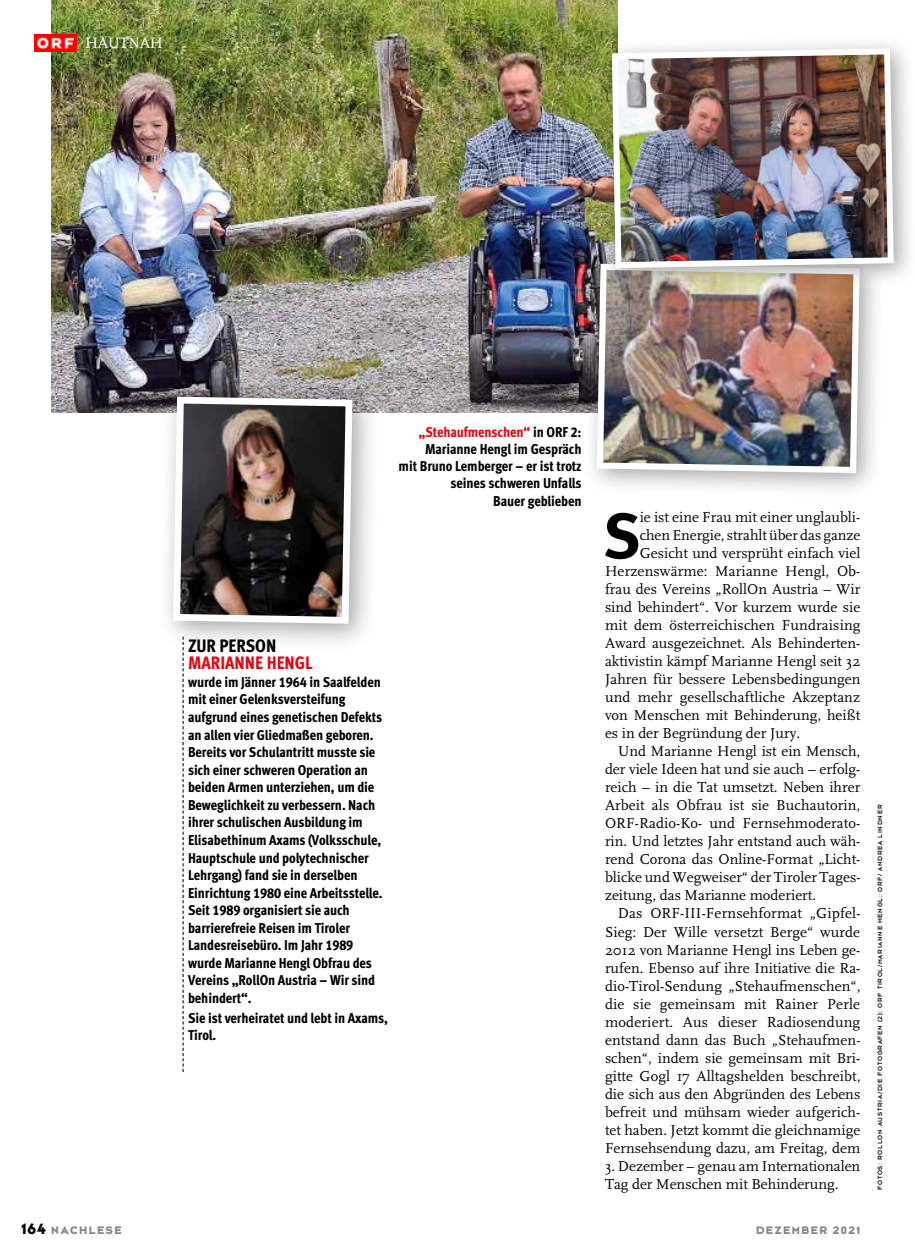
<style>
.page{position:relative;width:915px;height:1255px;background:#fff}
.page>*{position:absolute;margin:0;border:0;box-sizing:border-box;transform-origin:0 0}
.t1{font:700 63.6px "Meta Plus";color:#000}
.t2{font:18px "Meta Cond Extra Bold LF";color:#e30613}
.t3{font:18px "Meta Cond Extra Bold LF";letter-spacing:-.005em;color:#000}
.t4{font:15.75px "FF Scala";letter-spacing:-.03em;color:#fff}
.t5{font:15px/18px "FF Scala";color:#000}
.t6{font:14.25px/17.5px "Meta Cond Extra Bold LF";letter-spacing:-.01em;color:#000}
.t7{font:12px "Bonn Bold Caps";letter-spacing:.125em;color:#878787}
.t8{font:6.75px "Bonn Book Caps";letter-spacing:.105em;color:#000}
.s1{color:#e30613}
.s2{font-size:16.5px;color:#000}
</style>
<div class="page">
<img style="left:51px;top:0;width:566px;height:412px">
<img style="left:34px;top:34px;width:42px;height:18px">
<svg style="left:182px;top:652px;width:1px;height:419px"></svg>
<div style="left:582px;top:249px;width:302px;height:249px;background:#000;opacity:.35"></div>
<img style="left:593px;top:260px;width:269px;height:216px">
<div style="left:598px;top:35px;width:316px;height:257px;background:#000;opacity:.35"></div>
<img style="left:608px;top:45px;width:288px;height:226px">
<div style="left:157px;top:380px;width:223px;height:271px;background:#000;opacity:.35"></div>
<img style="left:170px;top:393px;width:186px;height:234px">
<p class="t4" style="left:85px;top:35px;width:79px">HAUTNAH</p>
<p class="t6" style="left:398px;top:423px;width:184px;text-align:right"><span class="s1">„Stehaufmenschen“</span> in ORF 2:<br>Marianne Hengl im Gespräch<br>mit Bruno Lemberger – er ist trotz seines schweren Unfalls<br>Bauer geblieben</p>
<p class="t3" style="left:188px;top:635px;width:90px">ZUR PERSON</p>
<p class="t2" style="left:188px;top:652px;width:126px">MARIANNE HENGL</p>
<p class="t6" style="left:188px;top:673px;width:196px">wurde im Jänner 1964 in Saalfelden mit einer Gelenksversteifung aufgrund eines genetischen Defekts an allen vier Gliedmaßen geboren.<br>Bereits vor Schulantritt musste sie sich einer schweren Operation an beiden Armen unterziehen, um die<br>Beweglichkeit zu verbessern. Nach ihrer schulischen Ausbildung im<br>Elisabethinum Axams (Volksschule,<br>Hauptschule und polytechnischer<br>Lehrgang) fand sie in derselben<br>Einrichtung 1980 eine Arbeitsstelle.<br>Seit 1989 organisiert sie auch barrierefreie Reisen im Tiroler<br>Landesreisebüro. Im Jahr 1989 wurde Marianne Hengl Obfrau des<br>Vereins „RollOn Austria – Wir sind behindert“.</p>
<p class="t6" style="left:188px;top:1008px;width:201px">Sie ist verheiratet und lebt in Axams,<br>Tirol.</p>
<h1 class="t1" style="left:603px;top:499px;width:39px">S</h1>
<p class="t5" style="left:639px;top:508px;width:222px">ie ist eine Frau mit einer unglaubli-</p>
<p class="t5" style="left:639px;top:526px;width:222px">chen Energie, strahlt über das ganze</p>
<p class="t5" style="left:639px;top:544px;width:222px">Gesicht und versprüht einfach viel</p>
<p class="t5" style="left:604px;top:562px;width:257px">Herzenswärme: Marianne Hengl, Ob-</p>
<p class="t5" style="left:604px;top:580px;width:257px">frau des Vereins „RollOn Austria – Wir</p>
<p class="t5" style="left:604px;top:598px;width:257px">sind behindert“. Vor kurzem wurde sie</p>
<p class="t5" style="left:604px;top:616px;width:257px">mit dem österreichischen Fundraising</p>
<p class="t5" style="left:604px;top:634px;width:257px">Award ausgezeichnet. Als Behinderten-</p>
<p class="t5" style="left:604px;top:652px;width:257px">aktivistin kämpf Marianne Hengl seit 32</p>
<p class="t5" style="left:604px;top:670px;width:257px">Jahren für bessere Lebensbedingungen</p>
<p class="t5" style="left:604px;top:688px;width:256px">und mehr gesellschaftliche Akzeptanz</p>
<p class="t5" style="left:604px;top:706px;width:257px">von Menschen mit Behinderung, heißt</p>
<p class="t5" style="left:604px;top:724px;width:196px">es in der Begründung der Jury.</p>
<p class="t5" style="left:617px;top:742px;width:244px">Und Marianne Hengl ist ein Mensch,</p>
<p class="t5" style="left:604px;top:760px;width:257px">der viele Ideen hat und sie auch – erfolg-</p>
<p class="t5" style="left:604px;top:778px;width:257px">reich – in die Tat umsetzt. Neben ihrer</p>
<p class="t5" style="left:604px;top:796px;width:257px">Arbeit als Obfrau ist sie Buchautorin,</p>
<p class="t5" style="left:604px;top:814px;width:257px">ORF-Radio-Ko- und Fernsehmoderato-</p>
<p class="t5" style="left:604px;top:832px;width:257px">rin. Und letztes Jahr entstand auch wäh-</p>
<p class="t5" style="left:604px;top:850px;width:257px">rend Corona das Online-Format „Licht-</p>
<p class="t5" style="left:604px;top:868px;width:257px">blicke und Wegweiser“ der Tiroler Tages-</p>
<p class="t5" style="left:604px;top:886px;width:212px">zeitung, das Marianne moderiert.</p>
<p class="t5" style="left:617px;top:904px;width:244px">Das ORF-III-Fernsehformat „Gipfel-</p>
<p class="t5" style="left:604px;top:922px;width:257px">Sieg: Der Wille versetzt Berge“ wurde</p>
<p class="t5" style="left:604px;top:940px;width:257px">2012 von Marianne Hengl ins Leben ge-</p>
<p class="t5" style="left:604px;top:958px;width:257px">rufen. Ebenso auf ihre Initiative die Ra-</p>
<p class="t5" style="left:604px;top:976px;width:257px">dio-Tirol-Sendung „Stehaufmenschen“,</p>
<p class="t5" style="left:604px;top:994px;width:257px">die sie gemeinsam mit Rainer Perle</p>
<p class="t5" style="left:604px;top:1012px;width:257px">moderiert. Aus dieser Radiosendung</p>
<p class="t5" style="left:604px;top:1030px;width:257px">entstand dann das Buch „Stehaufmen-</p>
<p class="t5" style="left:604px;top:1048px;width:257px">schen“, indem sie gemeinsam mit Bri-</p>
<p class="t5" style="left:604px;top:1066px;width:257px">gitte Gogl 17 Alltagshelden beschreibt,</p>
<p class="t5" style="left:604px;top:1084px;width:257px">die sich aus den Abgründen des Lebens</p>
<p class="t5" style="left:604px;top:1102px;width:257px">befreit und mühsam wieder aufgerich-</p>
<p class="t5" style="left:604px;top:1120px;width:257px">tet haben. Jetzt kommt die gleichnamige</p>
<p class="t5" style="left:604px;top:1138px;width:257px">Fernsehsendung dazu, am Freitag, dem</p>
<p class="t5" style="left:604px;top:1156px;width:257px">3. Dezember – genau am Internationalen<br>Tag der Menschen mit Behinderung.</p>
<p class="t7" style="left:22px;top:1224px;width:101px"><span class="s2">164</span> NACHLESE</p>
<p class="t7" style="left:755px;top:1224px;width:106px">DEZEMBER 2021</p>
<p class="t8" style="left:876px;top:1189px;width:387px;rotate:-90deg">FOTOS: ROLLON AUSTRIA/DIE FOTOGRAFEN (2); ORF TIROL/MARIANNE HENGL; ORF/ ANDREA LINDNER</p>
</div>
